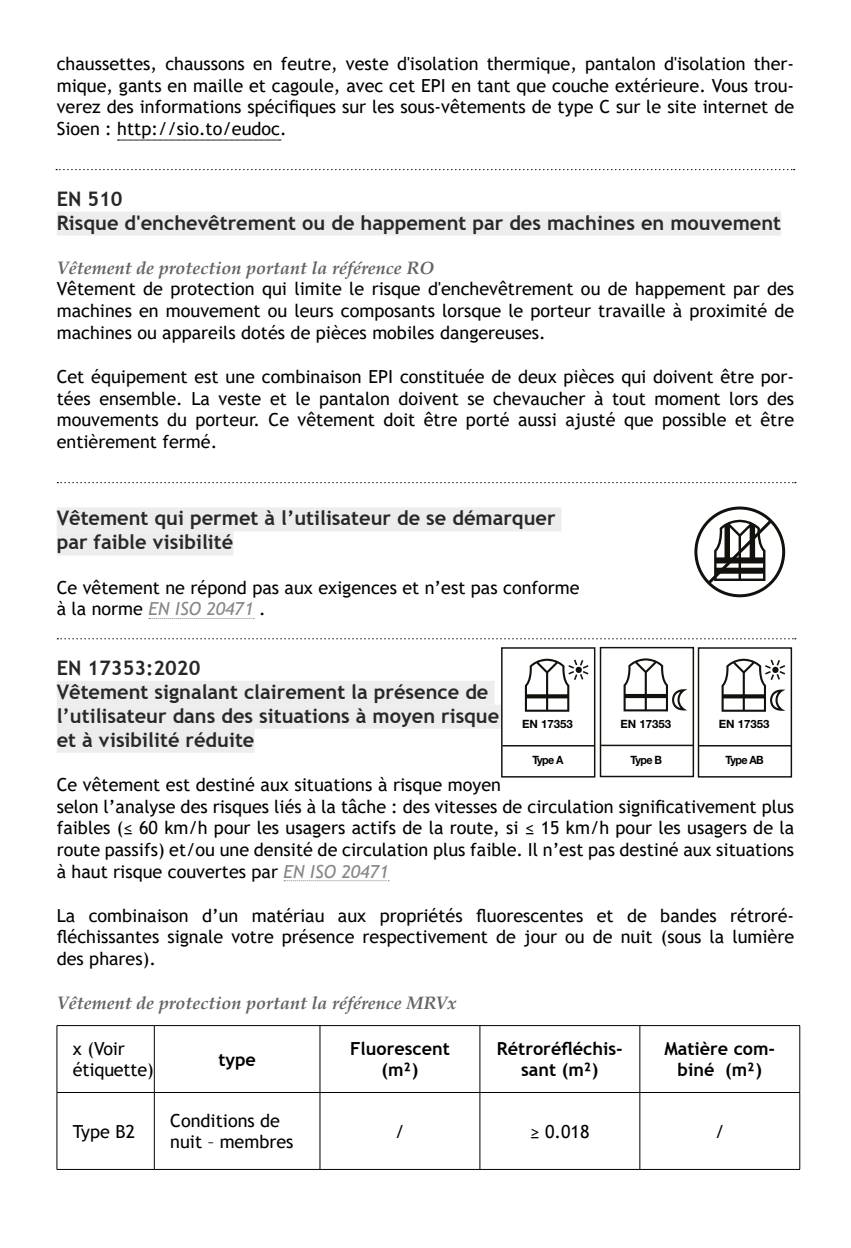
<style>
.page{position:relative;width:851px;height:1248px;background:#fff}
.page>*{position:absolute;margin:0;border:0;box-sizing:border-box;transform-origin:0 0}
.t1{font:700 20px/24px "Trebuchet MS";color:#282827}
.t2{font:18px/21.6px "Trebuchet MS";color:#000;text-align:justify}
.t3{font:italic 700 18px "Palatino";color:#646363}
.t4{font:700 18px/21.6px "Trebuchet MS";color:#000;text-align:center}
.t5{font:700 11.6px "Helvetica Neue";color:#000}
.t6{font:700 11.6px "Helvetica Neue";color:#000;scale:.94 1}
.s1{font-style:italic;color:#878787}
</style>
<div class="page">
<svg style="left:117px;top:139px;width:164px;height:2px"></svg>
<div style="left:57px;top:211px;width:724px;height:24px;background:#ededed"></div>
<div style="left:57px;top:507px;width:504px;height:24px;background:#ededed"></div>
<div style="left:57px;top:531px;width:176px;height:24px;background:#ededed"></div>
<svg style="left:149px;top:618px;width:105px;height:1px"></svg>
<div style="left:57px;top:680px;width:437px;height:24px;background:#ededed"></div>
<div style="left:57px;top:704px;width:444px;height:24px;background:#ededed"></div>
<div style="left:57px;top:728px;width:197px;height:24px;background:#ededed"></div>
<svg style="left:284px;top:880px;width:105px;height:1px"></svg>
<svg style="left:56px;top:169px;width:738px;height:1px"></svg>
<svg style="left:57px;top:482px;width:738px;height:1px"></svg>
<svg style="left:694px;top:506px;width:92px;height:92px"></svg>
<svg style="left:57px;top:638px;width:738px;height:1px"></svg>
<hr style="left:57px;top:1024px;width:97px;height:2px;background:#000">
<hr style="left:56px;top:1025px;width:2px;height:67px;background:#000">
<hr style="left:154px;top:1024px;width:166px;height:2px;background:#000">
<hr style="left:154px;top:1025px;width:1px;height:67px;background:#000">
<hr style="left:320px;top:1024px;width:160px;height:2px;background:#000">
<hr style="left:319px;top:1025px;width:1px;height:67px;background:#000">
<hr style="left:480px;top:1024px;width:159px;height:2px;background:#000">
<hr style="left:479px;top:1025px;width:1px;height:67px;background:#000">
<hr style="left:639px;top:1024px;width:160px;height:2px;background:#000">
<hr style="left:639px;top:1025px;width:1px;height:67px;background:#000">
<hr style="left:799px;top:1025px;width:1px;height:67px;background:#000">
<hr style="left:57px;top:1091px;width:97px;height:2px;background:#000">
<hr style="left:56px;top:1092px;width:2px;height:77px;background:#000">
<hr style="left:154px;top:1091px;width:166px;height:2px;background:#000">
<hr style="left:154px;top:1092px;width:1px;height:77px;background:#000">
<hr style="left:320px;top:1091px;width:160px;height:2px;background:#000">
<hr style="left:319px;top:1092px;width:1px;height:77px;background:#000">
<hr style="left:480px;top:1091px;width:159px;height:2px;background:#000">
<hr style="left:479px;top:1092px;width:1px;height:77px;background:#000">
<hr style="left:639px;top:1091px;width:160px;height:2px;background:#000">
<hr style="left:639px;top:1092px;width:1px;height:77px;background:#000">
<hr style="left:799px;top:1092px;width:1px;height:77px;background:#000">
<hr style="left:57px;top:1168px;width:97px;height:1px;background:#000">
<hr style="left:154px;top:1168px;width:166px;height:1px;background:#000">
<hr style="left:320px;top:1168px;width:160px;height:1px;background:#000">
<hr style="left:480px;top:1168px;width:159px;height:1px;background:#000">
<hr style="left:639px;top:1168px;width:160px;height:1px;background:#000">
<div style="left:501px;top:647px;width:94px;height:130px;border:1px solid #13110c"></div>
<hr style="left:502px;top:745px;width:92px;height:1px;background:#13110c">
<svg style="left:525px;top:658px;width:63px;height:53px"></svg>
<div style="left:599px;top:647px;width:95px;height:130px;border:1px solid #13110c"></div>
<hr style="left:601px;top:744px;width:92px;height:2px;background:#13110c">
<svg style="left:623px;top:658px;width:64px;height:53px"></svg>
<div style="left:697px;top:647px;width:95px;height:130px;border:1px solid #13110c"></div>
<hr style="left:699px;top:745px;width:92px;height:1px;background:#13110c">
<svg style="left:721px;top:658px;width:64px;height:53px"></svg>
<p class="t2" style="left:57px;top:53px;width:739px">chaussettes, chaussons en feutre, veste d'isolation thermique, pantalon d'isolation ther&shy;mique, gants en maille et cagoule, avec cet EPI en tant que couche extérieure. Vous trou&shy;verez des informations spécifiques sur les sous-vêtements de type C sur le site internet de Sioen : http://sio.to/eudoc.</p>
<p class="t1" style="left:57px;top:186px;width:725px">EN 510<br>Risque d'enchevêtrement ou de happement par des machines en mouvement</p>
<p class="t3" style="left:57px;top:253px;width:379px">Vêtement de protection portant la référence RO</p>
<p class="t2" style="left:57px;top:278px;width:739px">Vêtement de protection qui limite le risque d'enchevêtrement ou de happement par des machines en mouvement ou leurs composants lorsque le porteur travaille à proximité de machines ou appareils dotés de pièces mobiles dangereuses.</p>
<p class="t2" style="left:57px;top:365px;width:739px">Cet équipement est une combinaison EPI constituée de deux pièces qui doivent être por&shy;tées ensemble. La veste et le pantalon doivent se chevaucher à tout moment lors des mouvements du porteur. Ce vêtement doit être porté aussi ajusté que possible et être entièrement fermé.</p>
<p class="t1" style="left:57px;top:506px;width:500px">Vêtement qui permet à l’utilisateur de se démarquer par faible visibilité</p>
<p class="t2" style="left:57px;top:576px;width:524px">Ce vêtement ne répond pas aux exigences et n’est pas conforme à la norme <span class="s1">EN ISO 20471</span> .</p>
<p class="t1" style="left:57px;top:655px;width:444px">EN 17353:2020<br>Vêtement signalant clairement la présence de l’utilisateur dans des situations à moyen risque et à visibilité réduite</p>
<p class="t2" style="left:57px;top:773px;width:738px;text-align:left">Ce vêtement est destiné aux situations à risque moyen<br>selon l’analyse des risques liés à la tâche : des vitesses de circulation significativement plus faibles (≤ 60 km/h pour les usagers actifs de la route, si ≤ 15 km/h pour les usagers de la route passifs) et/ou une densité de circulation plus faible. Il n’est pas destiné aux situations à haut risque couvertes par <span class="s1">EN ISO 20471</span></p>
<p class="t2" style="left:57px;top:904px;width:739px">La combinaison d’un matériau aux propriétés fluorescentes et de bandes rétroré&shy;fléchissantes signale votre présence respectivement de jour ou de nuit (sous la lumière des phares).</p>
<p class="t3" style="left:57px;top:988px;width:401px">Vêtement de protection portant la référence MRVx</p>
<p class="t2" style="left:73px;top:1037px;width:82px">x (Voir étiquette)</p>
<p class="t4" style="left:218px;top:1048px;width:39px">type</p>
<p class="t5" style="left:522px;top:714px;width:52px">EN 17353</p>
<p class="t6" style="left:532px;top:751px;width:35px">Type A</p>
<p class="t5" style="left:620px;top:714px;width:52px">EN 17353</p>
<p class="t6" style="left:630px;top:751px;width:35px">Type B</p>
<p class="t5" style="left:718px;top:714px;width:52px">EN 17353</p>
<p class="t6" style="left:725px;top:751px;width:42px">Type AB</p>
<p class="t4" style="left:350px;top:1037px;width:101px">Fluorescent (m²)</p>
<p class="t4" style="left:497px;top:1037px;width:127px">Rétroréfléchis&shy;sant (m²)</p>
<p class="t4" style="left:664px;top:1037px;width:112px">Matière com&shy;biné (m²)</p>
<p class="t2" style="left:73px;top:1120px;width:64px">Type B2</p>
<p class="t2" style="left:170px;top:1109px;width:125px">Conditions de nuit – membres</p>
<p class="t2" style="left:395px;top:1120px;width:11px">/</p>
<p class="t2" style="left:530px;top:1120px;width:61px">≥ 0.018</p>
<p class="t2" style="left:715px;top:1120px;width:11px">/</p>
</div>
